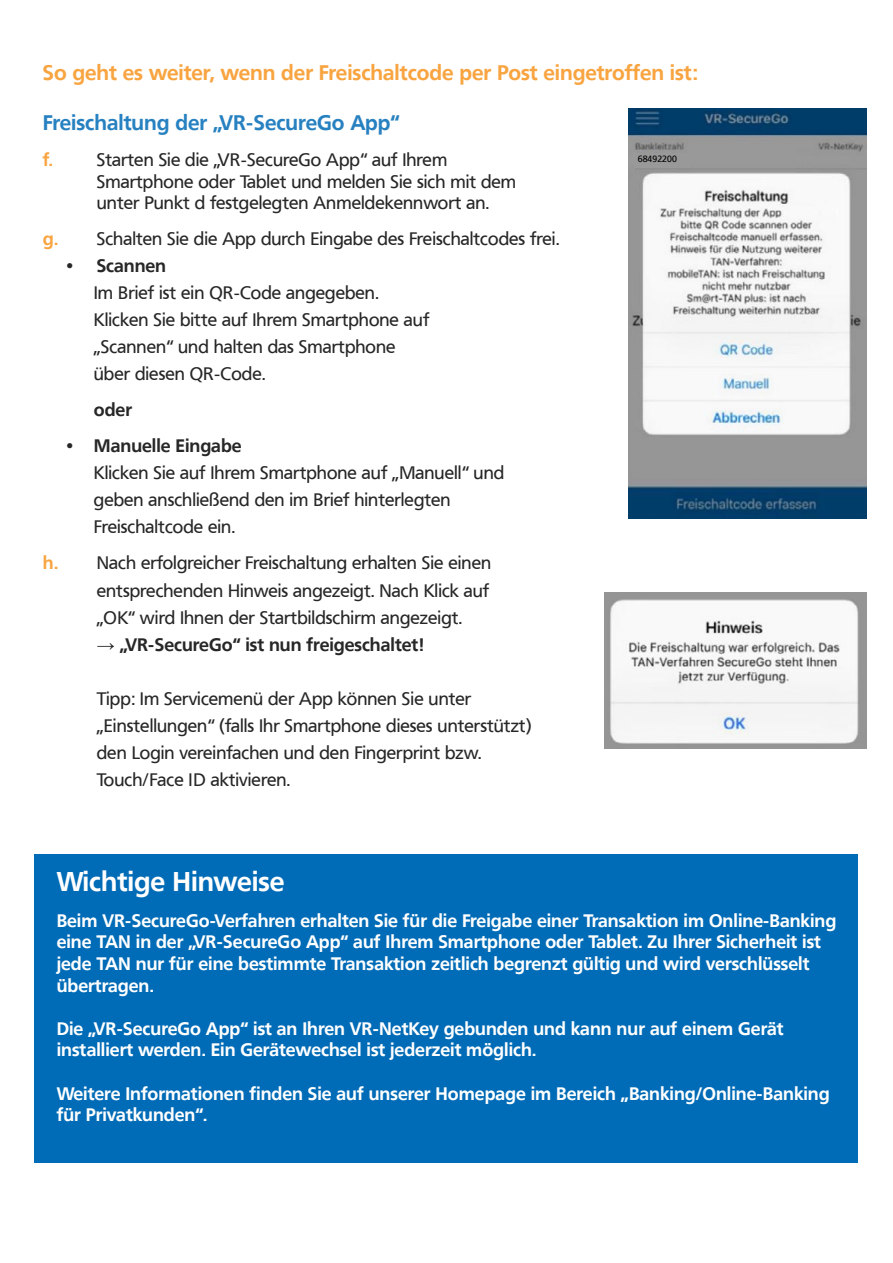
<style>
.page{position:relative;width:893px;height:1263px;background:#fff}
.page>*{position:absolute;margin:0;border:0;box-sizing:border-box;transform-origin:0 0}
.t1{font:700 27px "Frutiger VR";color:#fff}
.t2{font:700 21px "Frutiger VR";color:#f7941e}
.t3{font:700 21px "Frutiger VR";color:#006bb6}
.t4{font:18px/27px "Frutiger VR";color:#000}
.t5{font:700 18px/21.6px "Frutiger VR";color:#fff}
.t6{font:700 18px "Frutiger VR";color:#000}
.t7{font:700 18px "Frutiger VR";color:#f7941e}
.t8{font:9px "Frutiger VR";color:#000}
.s1{font-weight:700;color:#f7941e}
.s2{font-family:"Arial"}
</style>
<div class="page">
<img style="left:628px;top:108px;width:239px;height:411px">
<img style="left:605px;top:592px;width:261px;height:156px">
<div style="left:634px;top:153px;width:56px;height:15px;background:#999"></div>
<div style="left:35px;top:855px;width:823px;height:308px;background:#006bb6"></div>
<p class="t2" style="left:43px;top:60px;width:656px">So geht es weiter, wenn der Freischaltcode per Post eingetroffen ist:</p>
<p class="t3" style="left:43px;top:110px;width:358px">Freischaltung der „VR-SecureGo App“</p>
<p class="t7" style="left:43px;top:149px;width:12px">f.</p>
<p class="t4" style="left:97px;top:149px;width:421px;line-height:21.6px">Starten Sie die „VR-SecureGo App“ auf Ihrem<br>Smartphone oder Tablet und melden Sie sich mit dem unter Punkt d festgelegten Anmeldekennwort an.</p>
<p class="t4" style="left:43px;top:226px;width:518px"><span class="s1">g.</span> Schalten Sie die App durch Eingabe des Freischaltcodes frei.</p>
<p class="t6" style="left:67px;top:255px;width:101px">• Scannen</p>
<p class="t4" style="left:94px;top:280px;width:337px">Im Brief ist ein QR-Code angegeben.<br>Klicken Sie bitte auf Ihrem Smartphone auf „Scannen“ und halten das Smartphone über diesen QR-Code.</p>
<p class="t6" style="left:94px;top:399px;width:40px">oder</p>
<p class="t6" style="left:67px;top:435px;width:176px">• Manuelle Eingabe</p>
<p class="t4" style="left:94px;top:460px;width:412px">Klicken Sie auf Ihrem Smartphone auf „Manuell“ und geben anschließend den im Brief hinterlegten<br>Freischaltcode ein.</p>
<p class="t4" style="left:97px;top:550px;width:396px;text-align:justify;text-indent:-54px"><span class="s1">h.</span> Nach erfolgreicher Freischaltung erhalten Sie einen entsprechenden Hinweis angezeigt. Nach Klick auf „OK“ wird Ihnen der Startbildschirm angezeigt.</p>
<p class="t6" style="left:97px;top:633px;width:328px"><span class="s2">→</span> „VR-SecureGo“ ist nun freigeschaltet!</p>
<p class="t4" style="left:97px;top:685px;width:436px">Tipp: Im Servicemenü der App können Sie unter „Einstellungen“ (falls Ihr Smartphone dieses unterstützt) den Login vereinfachen und den Fingerprint bzw.<br>Touch/Face ID aktivieren.</p>
<p class="t8" style="left:638px;top:154px;width:41px">68492200</p>
<h1 class="t1" style="left:57px;top:865px;width:229px">Wichtige Hinweise</h1>
<p class="t5" style="left:57px;top:910px;width:781px">Beim VR-SecureGo-Verfahren erhalten Sie für die Freigabe einer Transaktion im Online-Banking eine TAN in der „VR-SecureGo App“ auf Ihrem Smartphone oder Tablet. Zu Ihrer Sicherheit ist jede TAN nur für eine bestimmte Transaktion zeitlich begrenzt gültig und wird verschlüsselt übertragen.</p>
<p class="t5" style="left:57px;top:1018px;width:728px">Die „VR-SecureGo App“ ist an Ihren VR-NetKey gebunden und kann nur auf einem Gerät installiert werden. Ein Gerätewechsel ist jederzeit möglich.</p>
<p class="t5" style="left:57px;top:1082px;width:774px">Weitere Informationen finden Sie auf unserer Homepage im Bereich „Banking/Online-Banking für Privatkunden“.</p>
</div>
